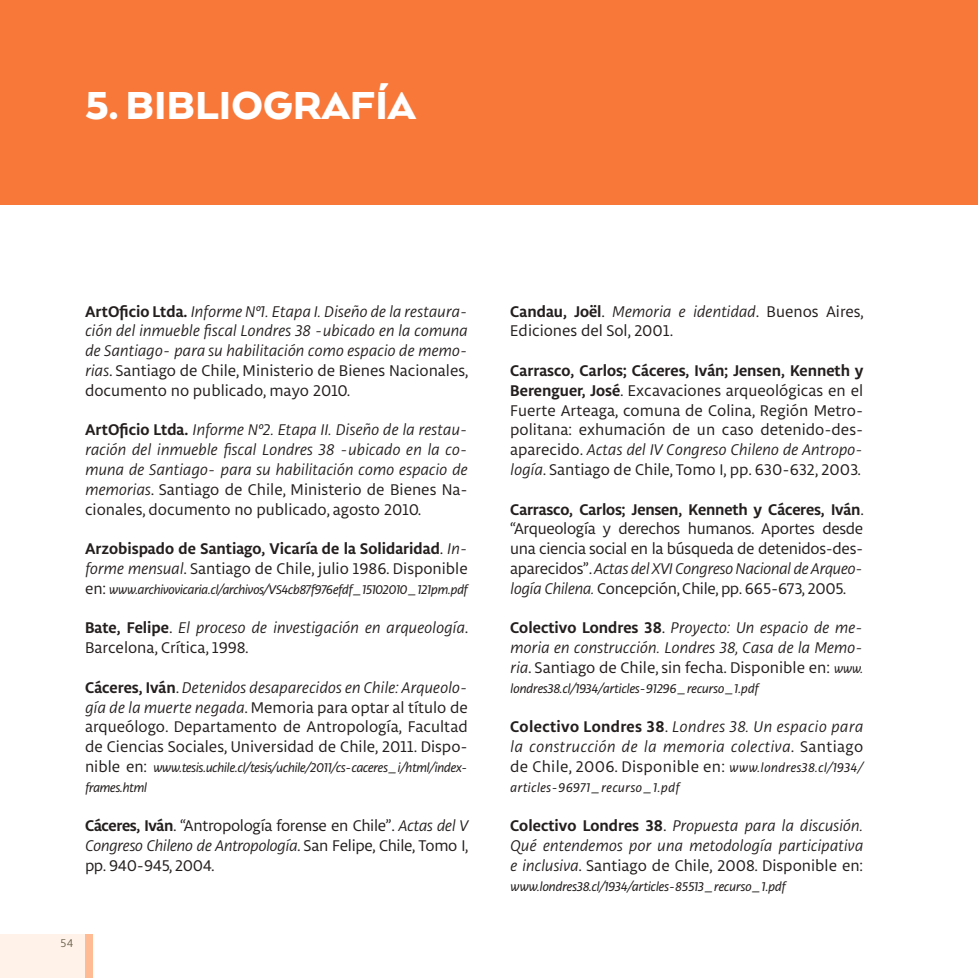
<style>
.page{position:relative;width:978px;height:978px;background:#fff}
.page>*{position:absolute;margin:0;border:0;box-sizing:border-box;transform-origin:0 0}
.t1{font:900 45px "Arquitecta";color:#fff}
.t2{font:italic 16.5px/19.8px "Libertad";color:#241f1f;text-align:justify}
.t3{font:16.5px/19.8px "Libertad";letter-spacing:-.01em;color:#241f1f;text-align:justify}
.t4{font:700 16.5px/19.8px "Libertad";color:#241f1f}
.t5{font:italic 13.5px/19.8px "Libertad";letter-spacing:-.03em;color:#241f1f}
.t6{font:italic 13.5px "Libertad";letter-spacing:.02em;color:#241f1f}
.t7{font:12px "Libertad";color:#695f4a}
.s1{font-weight:700;font-style:normal}
.s2{font-style:normal}
.s3{font-weight:400}
.s4{font-weight:400;font-style:italic}
.s5{font-style:normal;font-size:16.5px}
.s6{font-weight:700}
.s7{font-style:italic}
.s8{font-size:13.5px}
</style>
<div class="page">
<div style="left:0;top:0;width:978px;height:204px;background:#f87839"></div>
<div style="left:85px;top:935px;width:8px;height:43px;background:#ffbb93"></div>
<div style="left:0;top:935px;width:85px;height:43px;background:#fff2e9"></div>
<p class="t1" style="left:85px;top:77px;width:332px">5. BIBLIOGRAFÍA</p>
<p class="t2" style="left:85px;top:301px;width:385px"><span class="s1">ArtOficio Ltda.</span> Informe Nº1. Etapa I. Diseño de la restaura&shy;ción del inmueble fiscal Londres 38 -ubicado en la comuna de Santiago- para su habilitación como espacio de memo&shy;rias<span class="s2">. Santiago de Chile, Ministerio de Bienes Nacionales, documento no publicado, mayo 2010.</span></p>
<p class="t2" style="left:85px;top:420px;width:384px"><span class="s1">ArtOficio Ltda.</span> Informe Nº2. Etapa II. Diseño de la restau&shy;ración del inmueble fiscal Londres 38 -ubicado en la co&shy;muna de Santiago- para su habilitación como espacio de memorias<span class="s2">. Santiago de Chile, Ministerio de Bienes Na&shy;cionales, documento no publicado, agosto 2010.</span></p>
<p class="t4" style="left:85px;top:538px;width:384px">Arzobispado de Santiago, Vicaría de la Solidaridad<span class="s3">.</span> <span class="s4">In&shy;forme mensual</span><span class="s3">. Santiago de Chile, julio 1986. Disponible</span></p>
<p class="t5" style="left:85px;top:579px;width:384px"><span class="s5">en:</span> www.archivovicaria.cl/archivos/VS4cb87f976efdf_15102010_121pm.pdf</p>
<p class="t2" style="left:85px;top:618px;width:385px"><span class="s1">Bate, Felipe</span><span class="s2">.</span> El proceso de investigación en arqueología<span class="s2">.<br>Barcelona, Crítica, 1998.</span></p>
<p class="t3" style="left:85px;top:677px;width:384px"><span class="s6">Cáceres, Iván</span>. <span class="s7">Detenidos desaparecidos en Chile: Arqueolo&shy;gía de la muerte negada</span>. Memoria para optar al título de arqueólogo. Departamento de Antropología, Facultad de Ciencias Sociales, Universidad de Chile, 2011. Dispo-</p>
<p class="t5" style="left:85px;top:757px;width:384px"><span class="s5">nible en:</span> www.tesis.uchile.cl/tesis/uchile/2011/cs-caceres_i/html/index&shy;frames.html</p>
<p class="t3" style="left:85px;top:816px;width:385px"><span class="s6">Cáceres, Iván</span>. “Antropología forense en Chile”. <span class="s7">Actas del V Congreso Chileno de Antropología</span>. San Felipe, Chile, Tomo I, pp. 940-945, 2004.</p>
<p class="t7" style="left:61px;top:936px;width:14px">54</p>
<p class="t3" style="left:510px;top:301px;width:355px"><span class="s6">Candau, Joël</span>. <span class="s7">Memoria e identidad</span>. Buenos Aires,<br>Ediciones del Sol, 2001.</p>
<p class="t3" style="left:510px;top:360px;width:355px"><span class="s6">Carrasco, Carlos; Cáceres, Iván; Jensen, Kenneth y Berenguer, José</span>. Excavaciones arqueológicas en el Fuerte Arteaga, comuna de Colina, Región Metro&shy;politana: exhumación de un caso detenido-des&shy;aparecido. <span class="s7">Actas del IV Congreso Chileno de Antropo&shy;logía</span>. Santiago de Chile, Tomo I, pp. 630-632, 2003.</p>
<p class="t3" style="left:510px;top:499px;width:355px"><span class="s6">Carrasco, Carlos; Jensen, Kenneth y Cáceres, Iván</span>. “Arqueología y derechos humanos. Aportes desde una ciencia social en la búsqueda de detenidos-des&shy;aparecidos”. <span class="s7">Actas del XVI Congreso Nacional de Arqueo&shy;logía Chilena.</span> Concepción, Chile, pp. 665-673, 2005.</p>
<p class="t2" style="left:510px;top:618px;width:354px"><span class="s1">Colectivo Londres 38</span><span class="s2">.</span> Proyecto: Un espacio de me&shy;moria en construcción. Londres 38, Casa de la Memo&shy;ria<span class="s2">. Santiago de Chile, sin fecha. Disponible en:</span> <span class="s8">www.</span></p>
<p class="t5" style="left:510px;top:678px;width:250px">londres38.cl/1934/articles-91296_recurso_1.pdf</p>
<p class="t2" style="left:510px;top:717px;width:354px"><span class="s1">Colectivo Londres 38</span><span class="s2">.</span> Londres 38. Un espacio para la construcción de la memoria colectiva<span class="s2">. Santiago de Chile, 2006. Disponible en:</span> <span class="s8">www.londres38.cl/1934/</span></p>
<p class="t6" style="left:510px;top:779px;width:171px">articles-96971_recurso_1.pdf</p>
<p class="t2" style="left:510px;top:816px;width:354px"><span class="s1">Colectivo Londres 38</span><span class="s2">.</span> Propuesta para la discusión.<br>Qué entendemos por una metodología participativa e inclusiva<span class="s2">. Santiago de Chile, 2008. Disponible en:</span></p>
<p class="t5" style="left:510px;top:876px;width:277px">www.londres38.cl/1934/articles-85513_recurso_1.pdf</p>
</div>
